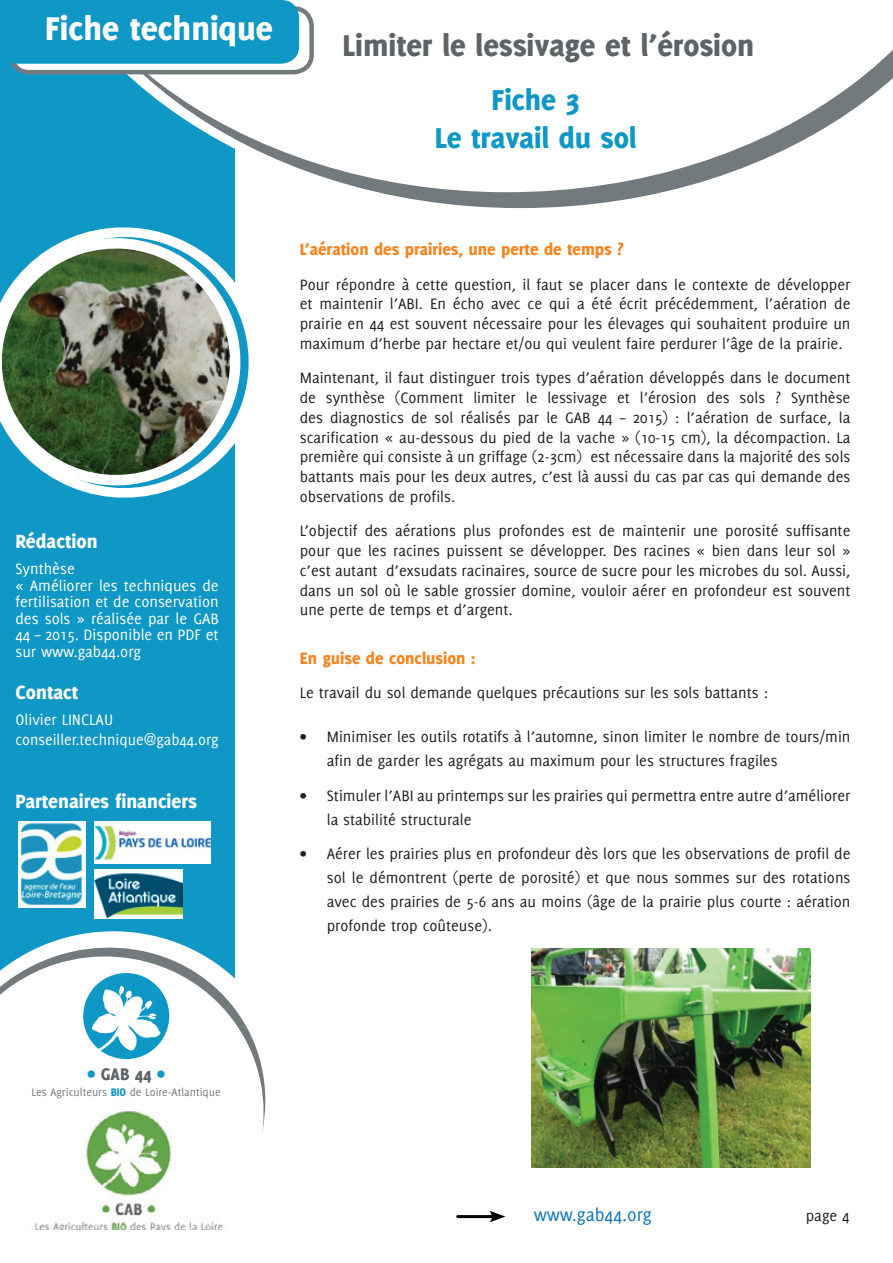
<style>
.page{position:relative;width:893px;height:1263px;background:#fff}
.page>*{position:absolute;margin:0;border:0;box-sizing:border-box;transform-origin:0 0}
.t1{font:800 36px "Delicious";color:#fff}
.t2{font:800 33px "Delicious";color:#5c6467}
.t3{font:800 31.5px/37.8px "Delicious";color:#0f97c5;text-align:center}
.t4{font:800 21px "Delicious";color:#fff}
.t5{font:19.5px "Delicious";color:#1074bc}
.t6{font:800 18.6px "Delicious";color:#5d6467}
.t7{font:800 18px "Delicious";color:#f58520}
.t8{font:16.5px/19.8px "Delicious";color:#231f20;text-align:justify}
.t9{font:16.5px/16.5px "Delicious";color:#fff}
.t10{font:12px "Delicious";color:#737a7e}
.s1{color:#0f98c6}
.s2{font-weight:800;color:#0f98c6}
</style>
<div class="page">
<div style="left:0;top:0;width:234px;height:1263px;background:#0f97c5"></div>
<svg style="left:234px;top:192px;width:429px;height:16px"></svg>
<svg style="left:19px;top:0;width:874px;height:192px"></svg>
<div style="left:11px;top:9px;width:301px;height:63px;background:#fff;border-radius:18px"></div>
<div style="left:9px;top:6px;width:305px;height:68px;border:4px solid #737a7e;border-radius:18px"></div>
<div style="left:0;top:0;width:299px;height:64px;background:#0f97c5;border-radius:18px"></div>
<svg style="left:64px;top:929px;width:171px;height:9px"></svg>
<svg style="left:0;top:938px;width:266px;height:292px"></svg>
<img style="left:18px;top:822px;width:68px;height:86px">
<img style="left:95px;top:821px;width:115px;height:43px">
<img style="left:95px;top:869px;width:87px;height:49px">
<img style="left:29px;top:1094px;width:199px;height:136px">
<svg style="left:83px;top:973px;width:86px;height:86px"></svg>
<div style="left:0;top:1230px;width:268px;height:33px;background:#fff"></div>
<img style="left:531px;top:948px;width:279px;height:220px">
<hr style="left:458px;top:1215px;width:37px;height:3px;background:#000">
<svg style="left:489px;top:1211px;width:16px;height:11px"></svg>
<svg style="left:0;top:226px;width:249px;height:265px"></svg>
<h1 class="t1" style="left:45px;top:7px;width:229px">Fiche technique</h1>
<h2 class="t2" style="left:343px;top:26px;width:413px">Limiter le lessivage et l’érosion</h2>
<h3 class="t3" style="left:435px;top:80px;width:203px">Fiche 3<br>Le travail du sol</h3>
<p class="t4" style="left:15px;top:529px;width:84px">Rédaction</p>
<p class="t9" style="left:15px;top:560px;width:205px">Synthèse<br>« Améliorer les techniques de fertilisation et de conservation des sols » réalisée par le GAB<br>44 – 2015. Disponible en PDF et sur www.gab44.org</p>
<p class="t4" style="left:15px;top:680px;width:64px">Contact</p>
<p class="t9" style="left:15px;top:709px;width:204px;line-height:19.8px">Olivier LINCLAU conseiller.technique@gab44.org</p>
<p class="t4" style="left:15px;top:789px;width:183px">Partenaires financiers</p>
<p class="t7" style="left:300px;top:239px;width:325px">L’aération des prairies, une perte de temps ?</p>
<p class="t8" style="left:300px;top:274px;width:552px">Pour répondre à cette question, il faut se placer dans le contexte de développer et maintenir l’ABI. En écho avec ce qui a été écrit précédemment, l’aération de prairie en 44 est souvent nécessaire pour les élevages qui souhaitent produire un maximum d’herbe par hectare et/ou qui veulent faire perdurer l’âge de la prairie.</p>
<p class="t8" style="left:300px;top:368px;width:552px">Maintenant, il faut distinguer trois types d’aération développés dans le document de synthèse (Comment limiter le lessivage et l’érosion des sols ? Synthèse des diagnostics de sol réalisés par le GAB 44 – 2015) : l’aération de surface, la scarification « au-dessous du pied de la vache » (10-15 cm), la décompaction. La première qui consiste à un griffage (2-3cm) est nécessaire dans la majorité des sols battants mais pour les deux autres, c’est là aussi du cas par cas qui demande des observations de profils.</p>
<p class="t8" style="left:300px;top:521px;width:552px">L’objectif des aérations plus profondes est de maintenir une porosité suffisante pour que les racines puissent se développer. Des racines « bien dans leur sol » c’est autant d’exsudats racinaires, source de sucre pour les microbes du sol. Aussi, dans un sol où le sable grossier domine, vouloir aérer en profondeur est souvent une perte de temps et d’argent.</p>
<p class="t7" style="left:300px;top:648px;width:177px">En guise de conclusion :</p>
<p class="t8" style="left:300px;top:683px;width:470px">Le travail du sol demande quelques précautions sur les sols battants :</p>
<p class="t8" style="left:327px;top:724px;width:525px;line-height:24px;text-indent:-27px">• Minimiser les outils rotatifs à l’automne, sinon limiter le nombre de tours/min afin de garder les agrégats au maximum pour les structures fragiles</p>
<p class="t8" style="left:327px;top:783px;width:525px;line-height:24px;text-indent:-27px">• Stimuler l’ABI au printemps sur les prairies qui permettra entre autre d’améliorer la stabilité structurale</p>
<p class="t8" style="left:327px;top:841px;width:525px;line-height:24px;text-indent:-27px">• Aérer les prairies plus en profondeur dès lors que les observations de profil de sol le démontrent (perte de porosité) et que nous sommes sur des rotations avec des prairies de 5-6 ans au moins (âge de la prairie plus courte : aération profonde trop coûteuse).</p>
<p class="t6" style="left:87px;top:1063px;width:79px"><span class="s1">•</span> GAB 44 <span class="s1">•</span></p>
<p class="t10" style="left:31px;top:1085px;width:191px">Les Agriculteurs <span class="s2">BIO</span> de Loire-Atlantique</p>
<p class="t5" style="left:534px;top:1204px;width:120px">www.gab44.org</p>
<p class="t8" style="left:806px;top:1205px;width:45px">page 4</p>
</div>
